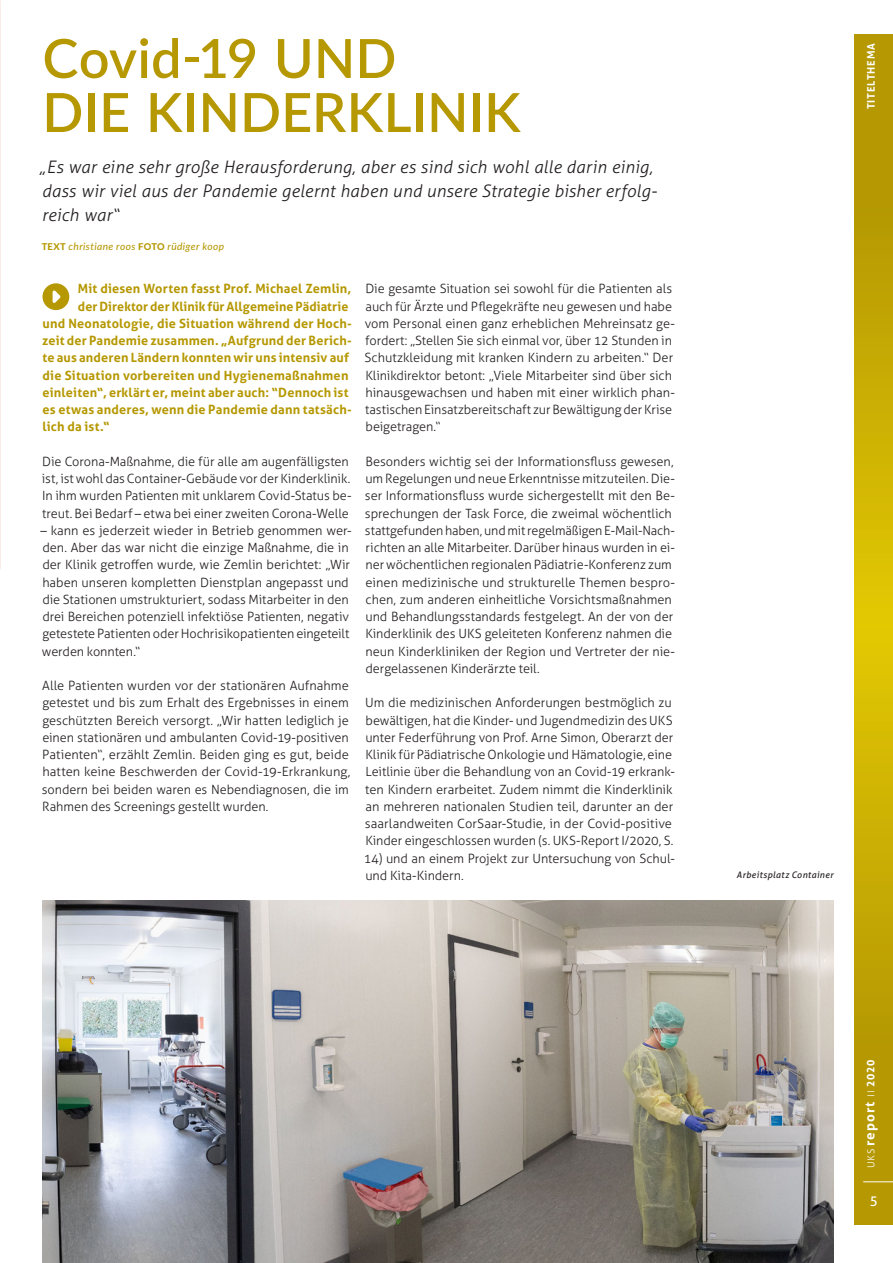
<style>
.page{position:relative;width:893px;height:1263px;background:#fff}
.page>*{position:absolute;margin:0;border:0;box-sizing:border-box;transform-origin:0 0}
.t1{font:600 54px/54px "Lato";color:#b59802}
.t2{font:italic 300 17.25px/24px "Aller";letter-spacing:.015em;color:#231f20}
.t3{font:700 13.5px "Aller";letter-spacing:.075em;color:#fff}
.t4{font:13.5px "Aller";color:#fff}
.t5{font:300 12.75px/17.2px "Aller";letter-spacing:-.005em;color:#231f20}
.t6{font:700 12.75px "Aller";letter-spacing:.015em;color:#b59802}
.t7{font:700 10.5px "Aller";letter-spacing:.075em;color:#fff}
.t8{font:italic 500 10.2px "Lato";letter-spacing:.04em;color:#b59802}
.t9{font:italic 9px "Aller";letter-spacing:.04em;color:#231f20}
.s1{font-weight:800;font-style:normal;font-size:9.3px}
.s2{font-weight:300;font-size:9.75px}
.s3{font-size:10.5px}
</style>
<div class="page">
<svg style="left:0;top:0;width:1px;height:570px"></svg>
<img style="left:43px;top:900px;width:790px;height:363px">
<svg style="left:43px;top:283px;width:26px;height:27px"></svg>
<svg style="left:855px;top:34px;width:38px;height:1191px;background:#c5a902"></svg>
<hr style="left:863px;top:1181px;width:30px;height:1px;background:#fff">
<h1 class="t1" style="left:42px;top:29px;width:475px">COVID-19 UND<br>DIE KINDERKLINIK</h1>
<h2 class="t2" style="left:40px;top:155px;width:619px">„Es war eine sehr große Herausforderung, aber es sind sich wohl alle darin einig, dass wir viel aus der Pandemie gelernt haben und unsere Strategie bisher erfolg&shy;reich war“</h2>
<p class="t8" style="left:42px;top:239px;width:184px"><span class="s1">TEXT</span> christiane roos <span class="s1">FOTO</span> rüdiger koop</p>
<p class="t6" style="left:78px;top:281px;width:275px">Mit diesen Worten fasst Prof. Michael Zemlin,</p>
<p class="t6" style="left:78px;top:298px;width:272px">der Direktor der Klinik für Allgemeine Pädiatrie</p>
<p class="t6" style="left:43px;top:315px;width:311px">und Neonatologie, die Situation während der Hoch-</p>
<p class="t6" style="left:42px;top:333px;width:311px">zeit der Pandemie zusammen. „Aufgrund der Berich-</p>
<p class="t6" style="left:42px;top:350px;width:308px">te aus anderen Ländern konnten wir uns intensiv auf</p>
<p class="t6" style="left:43px;top:367px;width:307px">die Situation vorbereiten und Hygienemaßnahmen</p>
<p class="t6" style="left:43px;top:384px;width:307px">einleiten“, erklärt er, meint aber auch: “Dennoch ist</p>
<p class="t6" style="left:43px;top:402px;width:311px">es etwas anderes, wenn die Pandemie dann tatsäch-</p>
<p class="t6" style="left:43px;top:419px;width:69px">lich da ist.“</p>
<p class="t5" style="left:42px;top:453px;width:311px">Die Corona-Maßnahme, die für alle am augenfälligsten ist, ist wohl das Container-Gebäude vor der Kinderklinik.<br>In ihm wurden Patienten mit unklarem Covid-Status be&shy;treut. Bei Bedarf – etwa bei einer zweiten Corona-Welle</p>
<p class="t5" style="left:40px;top:522px;width:313px">– kann es jederzeit wieder in Betrieb genommen wer&shy;den. Aber das war nicht die einzige Maßnahme, die in der Klinik getroffen wurde, wie Zemlin berichtet: „Wir haben unseren kompletten Dienstplan angepasst und die Stationen umstrukturiert, sodass Mitarbeiter in den drei Bereichen potenziell infektiöse Patienten, negativ getestete Patienten oder Hochrisikopatienten eingeteilt werden konnten.“</p>
<p class="t5" style="left:42px;top:677px;width:310px">Alle Patienten wurden vor der stationären Aufnahme getestet und bis zum Erhalt des Ergebnisses in einem geschützten Bereich versorgt. „Wir hatten lediglich je einen stationären und ambulanten Covid-19-positiven Patienten“, erzählt Zemlin. Beiden ging es gut, beide hatten keine Beschwerden der Covid-19-Erkrankung, sondern bei beiden waren es Nebendiagnosen, die im Rahmen des Screenings gestellt wurden.</p>
<p class="t5" style="left:365px;top:280px;width:312px">Die gesamte Situation sei sowohl für die Patienten als auch für Ärzte und Pflegekräfte neu gewesen und habe vom Personal einen ganz erheblichen Mehreinsatz ge&shy;fordert: „Stellen Sie sich einmal vor, über 12 Stunden in Schutzkleidung mit kranken Kindern zu arbeiten.“ Der Klinikdirektor betont: „Viele Mitarbeiter sind über sich hinausgewachsen und haben mit einer wirklich phan&shy;tastischen Einsatzbereitschaft zur Bewältigung der Krise beigetragen.“</p>
<p class="t5" style="left:365px;top:453px;width:311px">Besonders wichtig sei der Informationsfluss gewesen, um Regelungen und neue Erkenntnisse mitzuteilen. Die&shy;ser Informationsfluss wurde sichergestellt mit den Be&shy;sprechungen der Task Force, die zweimal wöchentlich stattgefunden haben, und mit regelmäßigen E-Mail-Nach&shy;richten an alle Mitarbeiter. Darüber hinaus wurden in ei&shy;ner wöchentlichen regionalen Pädiatrie-Konferenz zum einen medizinische und strukturelle Themen bespro&shy;chen, zum anderen einheitliche Vorsichtsmaßnahmen und Behandlungsstandards festgelegt. An der von der Kinderklinik des UKS geleiteten Konferenz nahmen die neun Kinderkliniken der Region und Vertreter der nie&shy;dergelassenen Kinderärzte teil.</p>
<p class="t5" style="left:365px;top:694px;width:311px">Um die medizinischen Anforderungen bestmöglich zu bewältigen, hat die Kinder- und Jugendmedizin des UKS unter Federführung von Prof. Arne Simon, Oberarzt der Klinik für Pädiatrische Onkologie und Hämatologie, eine Leitlinie über die Behandlung von an Covid-19 erkrank&shy;ten Kindern erarbeitet. Zudem nimmt die Kinderklinik an mehreren nationalen Studien teil, darunter an der saarlandweiten CorSaar-Studie, in der Covid-positive Kinder eingeschlossen wurden (s. UKS-Report I/2020, S.</p>
<p class="t5" style="left:364px;top:849px;width:313px">14) und an einem Projekt zur Untersuchung von Schul&shy;und Kita-Kindern.</p>
<p class="t7" style="left:864px;top:109px;width:67px;rotate:-90deg">Titelthema</p>
<p class="t9" style="left:737px;top:869px;width:98px">Arbeitsplatz Container</p>
<p class="t3" style="left:861px;top:1168px;width:110px;rotate:-90deg"><span class="s2">UKS</span> report <span class="s2">II</span> <span class="s3">2020</span></p>
<p class="t4" style="left:870px;top:1193px;width:10px">5</p>
</div>
